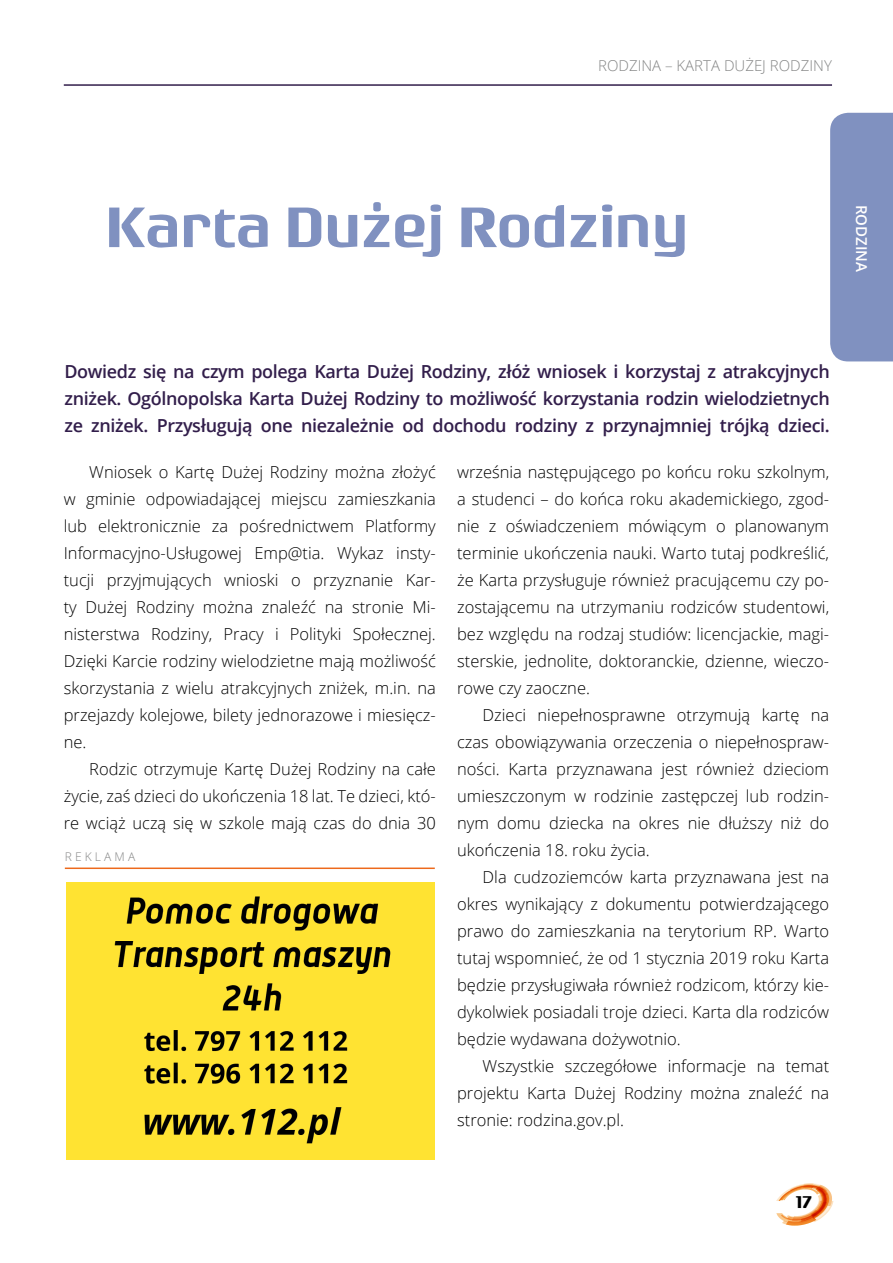
<style>
.page{position:relative;width:893px;height:1263px;background:#fff}
.page>*{position:absolute;margin:0;border:0;box-sizing:border-box;transform-origin:0 0}
.t1{font:500 60px "Rogue Sans Ext";color:#8091c0}
.t2{font:600 18px/27px "Open Sans";letter-spacing:-.02em;color:#321e4b;text-align:justify}
.t3{font:500 18px "Rogue Sans Ext";color:#000}
.t4{font:300 16.5px/27px "Open Sans";color:#000;text-align:justify}
.t5{font:300 15px "Open Sans";color:#858686}
.t6{font:600 15px "Open Sans";color:#fffefd}
.t7{font:300 12px "Open Sans";color:#858686}
</style>
<div class="page">
<svg style="left:776px;top:1183px;width:57px;height:42px"></svg>
<hr style="left:64px;top:84px;width:768px;height:2px;background:#321e4b">
<div style="left:830px;top:113px;width:63px;height:248px;background:#8091c0"></div>
<hr style="left:65px;top:867px;width:370px;height:2px;background:#ed691c">
<img style="left:67px;top:883px;width:368px;height:276px">
<p class="t5" style="left:598px;top:56px;width:235px">RODZINA – KARTA DUŻEJ RODZINY</p>
<h1 class="t1" style="left:105px;top:192px;width:584px">Karta Dużej Rodziny</h1>
<p class="t6" style="left:872px;top:205px;width:69px;rotate:90deg">RODZINA</p>
<p class="t2" style="left:64px;top:358px;width:767px">Dowiedz się na czym polega Karta Dużej Rodziny, złóż wniosek i korzystaj z atrakcyjnych zniżek. Ogólnopolska Karta Dużej Rodziny to możliwość korzystania rodzin wielodzietnych ze zniżek. Przysługują one niezależnie od dochodu rodziny z przynajmniej trójką dzieci.</p>
<p class="t4" style="left:64px;top:458px;width:374px;text-indent:26px">Wniosek o Kartę Dużej Rodziny można złożyć w gminie odpowiadającej miejscu zamieszkania lub elektronicznie za pośrednictwem Platformy Informacyjno-Usługowej Emp@tia. Wykaz insty&shy;tucji przyjmujących wnioski o przyznanie Kar&shy;ty Dużej Rodziny można znaleźć na stronie Mi&shy;nisterstwa Rodziny, Pracy i Polityki Społecznej.<br>Dzięki Karcie rodziny wielodzietne mają możliwość skorzystania z wielu atrakcyjnych zniżek, m.in. na przejazdy kolejowe, bilety jednorazowe i miesięcz&shy;ne.</p>
<p class="t4" style="left:64px;top:755px;width:374px;text-indent:26px">Rodzic otrzymuje Kartę Dużej Rodziny na całe życie, zaś dzieci do ukończenia 18 lat. Te dzieci, któ&shy;re wciąż uczą się w szkole mają czas do dnia 30</p>
<p class="t4" style="left:457px;top:458px;width:374px">września następującego po końcu roku szkolnym, a studenci – do końca roku akademickiego, zgod&shy;nie z oświadczeniem mówiącym o planowanym terminie ukończenia nauki. Warto tutaj podkreślić, że Karta przysługuje również pracującemu czy po&shy;zostającemu na utrzymaniu rodziców studentowi, bez względu na rodzaj studiów: licencjackie, magi&shy;sterskie, jednolite, doktoranckie, dzienne, wieczo&shy;rowe czy zaoczne.</p>
<p class="t4" style="left:457px;top:701px;width:374px;text-indent:26px">Dzieci niepełnosprawne otrzymują kartę na czas obowiązywania orzeczenia o niepełnospraw&shy;ności. Karta przyznawana jest również dzieciom umieszczonym w rodzinie zastępczej lub rodzin&shy;nym domu dziecka na okres nie dłuższy niż do ukończenia 18. roku życia.</p>
<p class="t4" style="left:457px;top:863px;width:374px;text-indent:26px">Dla cudzoziemców karta przyznawana jest na okres wynikający z dokumentu potwierdzającego prawo do zamieszkania na terytorium RP. Warto tutaj wspomnieć, że od 1 stycznia 2019 roku Karta będzie przysługiwała również rodzicom, którzy kie&shy;dykolwiek posiadali troje dzieci. Karta dla rodziców będzie wydawana dożywotnio.</p>
<p class="t4" style="left:457px;top:1052px;width:374px;text-indent:26px">Wszystkie szczegółowe informacje na temat projektu Karta Dużej Rodziny można znaleźć na stronie: rodzina.gov.pl.</p>
<p class="t7" style="left:65px;top:848px;width:72px">R E K L A M A</p>
<p class="t3" style="left:796px;top:1191px;width:18px">17</p>
</div>
